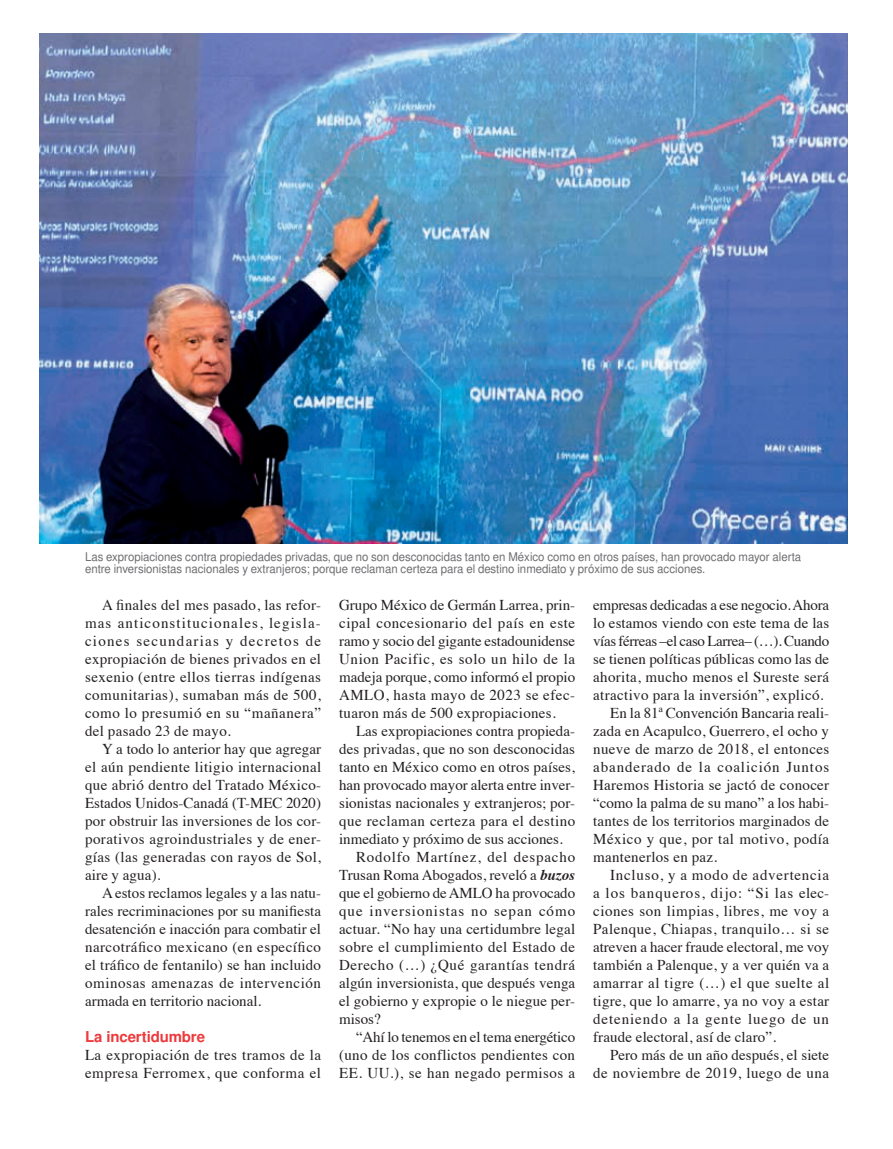
<style>
.page{position:relative;width:893px;height:1149px;background:#fff}
.page>*{position:absolute;margin:0;border:0;box-sizing:border-box;transform-origin:0 0}
.t1{font:15px/18px "Times";letter-spacing:.02em;color:#231f20;text-align:justify}
.t2{font:15px "Times";color:#231f20}
.t3{font:15px "Times";letter-spacing:.065em;color:#231f20}
.t4{font:15px "Times";letter-spacing:.06em;color:#231f20}
.t5{font:15px "Times";letter-spacing:-.025em;color:#231f20}
.t6{font:15px "Times";letter-spacing:-.015em;color:#231f20}
.t7{font:15px "Times";letter-spacing:-.01em;color:#231f20}
.t8{font:15px "Times";letter-spacing:-.005em;color:#231f20}
.t9{font:15px "Times";letter-spacing:.04em;color:#231f20}
.t10{font:15px "Times";letter-spacing:.055em;color:#231f20}
.t11{font:15px "Times";letter-spacing:.05em;color:#231f20}
.t12{font:700 15px "Nimbus San L";letter-spacing:-.01em;color:#ee393c}
.t13{font:12px/12px "Nimbus San L";color:#6c6d70;scale:.95 1}
.s1{font-weight:700;font-style:italic}
</style>
<div class="page">
<img style="left:39px;top:33px;width:808px;height:510px">
<p class="t13" style="left:85px;top:550px;width:755px">Las expropiaciones contra propiedades privadas, que no son desconocidas tanto en México como en otros países, han provocado mayor alerta entre inversionistas nacionales y extranjeros; porque reclaman certeza para el destino inmediato y próximo de sus acciones.</p>
<p class="t1" style="left:85px;top:594px;width:238px;text-indent:17px">A finales del mes pasado, las refor&shy;mas anticonstitucionales, legisla&shy;ciones secundarias y decretos de expropiación de bienes privados en el sexenio (entre ellos tierras indígenas comunitarias), sumaban más de 500, como lo presumió en su “mañanera” del pasado 23 de mayo.</p>
<p class="t1" style="left:85px;top:738px;width:238px;text-indent:17px">Y a todo lo anterior hay que agregar el aún pendiente litigio internacional que abrió dentro del Tratado México-Estados Unidos-Canadá (T-MEC 2020) por obstruir las inversiones de los cor&shy;porativos agroindustriales y de ener&shy;gías (las generadas con rayos de Sol, aire y agua).</p>
<p class="t1" style="left:85px;top:882px;width:238px;text-indent:17px">A estos reclamos legales y a las natu&shy;rales recriminaciones por su manifiesta desatención e inacción para combatir el narcotráfico mexicano (en específico el tráfico de fentanilo) se han incluido ominosas amenazas de intervención armada en territorio nacional.</p>
<p class="t12" style="left:85px;top:1025px;width:121px">La incertidumbre</p>
<p class="t1" style="left:85px;top:1044px;width:238px">La expropiación de tres tramos de la empresa Ferromex, que conforma el</p>
<p class="t1" style="left:339px;top:594px;width:238px">Grupo México de Germán Larrea, prin&shy;cipal concesionario del país en este ramo y socio del gigante estadounidense Union Pacific, es solo un hilo de la madeja porque, como informó el propio AMLO, hasta mayo de 2023 se efec&shy;tuaron más de 500 expropiaciones.</p>
<p class="t2" style="left:356px;top:716px;width:220px">Las expropiaciones contra propieda-</p>
<p class="t1" style="left:339px;top:738px;width:237px">des privadas, que no son desconocidas</p>
<p class="t1" style="left:339px;top:756px;width:237px">tanto en México como en otros países,</p>
<p class="t2" style="left:339px;top:770px;width:238px">han provocado mayor alerta entre inver-</p>
<p class="t1" style="left:339px;top:792px;width:238px">sionistas nacionales y extranjeros; por-</p>
<p class="t1" style="left:339px;top:810px;width:238px">que reclaman certeza para el destino</p>
<p class="t2" style="left:339px;top:824px;width:225px">inmediato y próximo de sus acciones.</p>
<p class="t10" style="left:356px;top:842px;width:221px">Rodolfo Martínez, del despacho</p>
<p class="t2" style="left:339px;top:860px;width:238px">Trusan Roma Abogados, reveló a <span class="s1">buzos</span></p>
<p class="t8" style="left:339px;top:878px;width:238px">que el gobierno de AMLO ha provocado</p>
<p class="t3" style="left:339px;top:896px;width:238px">que inversionistas no sepan cómo</p>
<p class="t1" style="left:339px;top:918px;width:238px">actuar. “No hay una certidumbre legal</p>
<p class="t1" style="left:339px;top:936px;width:238px">sobre el cumplimiento del Estado de</p>
<p class="t9" style="left:339px;top:950px;width:237px">Derecho (…) ¿Qué garantías tendrá</p>
<p class="t1" style="left:339px;top:972px;width:238px">algún inversionista, que después venga</p>
<p class="t1" style="left:339px;top:990px;width:238px">el gobierno y expropie o le niegue per-</p>
<p class="t1" style="left:339px;top:1008px;width:43px">misos?</p>
<p class="t7" style="left:356px;top:1022px;width:221px">“Ahí lo tenemos en el tema energético</p>
<p class="t1" style="left:339px;top:1044px;width:237px">(uno de los conflictos pendientes con</p>
<p class="t1" style="left:339px;top:1062px;width:238px">EE. UU.), se han negado permisos a</p>
<p class="t6" style="left:593px;top:590px;width:238px">empresas dedicadas a ese negocio. Ahora</p>
<p class="t1" style="left:593px;top:612px;width:238px">lo estamos viendo con este tema de las</p>
<p class="t5" style="left:593px;top:626px;width:238px">vías férreas –el caso Larrea– (…). Cuando</p>
<p class="t1" style="left:593px;top:648px;width:238px">se tienen políticas públicas como las de</p>
<p class="t1" style="left:593px;top:666px;width:238px">ahorita, mucho menos el Sureste será</p>
<p class="t1" style="left:593px;top:684px;width:232px">atractivo para la inversión”, explicó.</p>
<p class="t2" style="left:610px;top:698px;width:221px">En la 81ª Convención Bancaria reali-</p>
<p class="t1" style="left:593px;top:720px;width:237px">zada en Acapulco, Guerrero, el ocho y</p>
<p class="t1" style="left:593px;top:738px;width:238px">nueve de marzo de 2018, el entonces</p>
<p class="t4" style="left:593px;top:752px;width:238px">abanderado de la coalición Juntos</p>
<p class="t1" style="left:593px;top:774px;width:238px">Haremos Historia se jactó de conocer</p>
<p class="t2" style="left:593px;top:788px;width:238px">“como la palma de su mano” a los habi-</p>
<p class="t1" style="left:593px;top:810px;width:238px">tantes de los territorios marginados de</p>
<p class="t1" style="left:593px;top:828px;width:238px">México y que, por tal motivo, podía</p>
<p class="t1" style="left:593px;top:846px;width:126px">mantenerlos en paz.</p>
<p class="t11" style="left:610px;top:860px;width:221px">Incluso, y a modo de advertencia</p>
<p class="t3" style="left:593px;top:878px;width:238px">a los banqueros, dijo: “Si las elec-</p>
<p class="t1" style="left:593px;top:900px;width:238px">ciones son limpias, libres, me voy a</p>
<p class="t1" style="left:593px;top:918px;width:238px">Palenque, Chiapas, tranquilo… si se</p>
<p class="t2" style="left:593px;top:932px;width:238px">atreven a hacer fraude electoral, me voy</p>
<p class="t1" style="left:593px;top:954px;width:238px">también a Palenque, y a ver quién va a</p>
<p class="t1" style="left:593px;top:972px;width:238px">amarrar al tigre (…) el que suelte al</p>
<p class="t1" style="left:593px;top:990px;width:238px">tigre, que lo amarre, ya no voy a estar</p>
<p class="t4" style="left:593px;top:1004px;width:237px">deteniendo a la gente luego de un</p>
<p class="t1" style="left:593px;top:1026px;width:184px">fraude electoral, así de claro”.</p>
<p class="t2" style="left:610px;top:1040px;width:220px">Pero más de un año después, el siete</p>
<p class="t1" style="left:593px;top:1062px;width:237px">de noviembre de 2019, luego de una</p>
</div>
